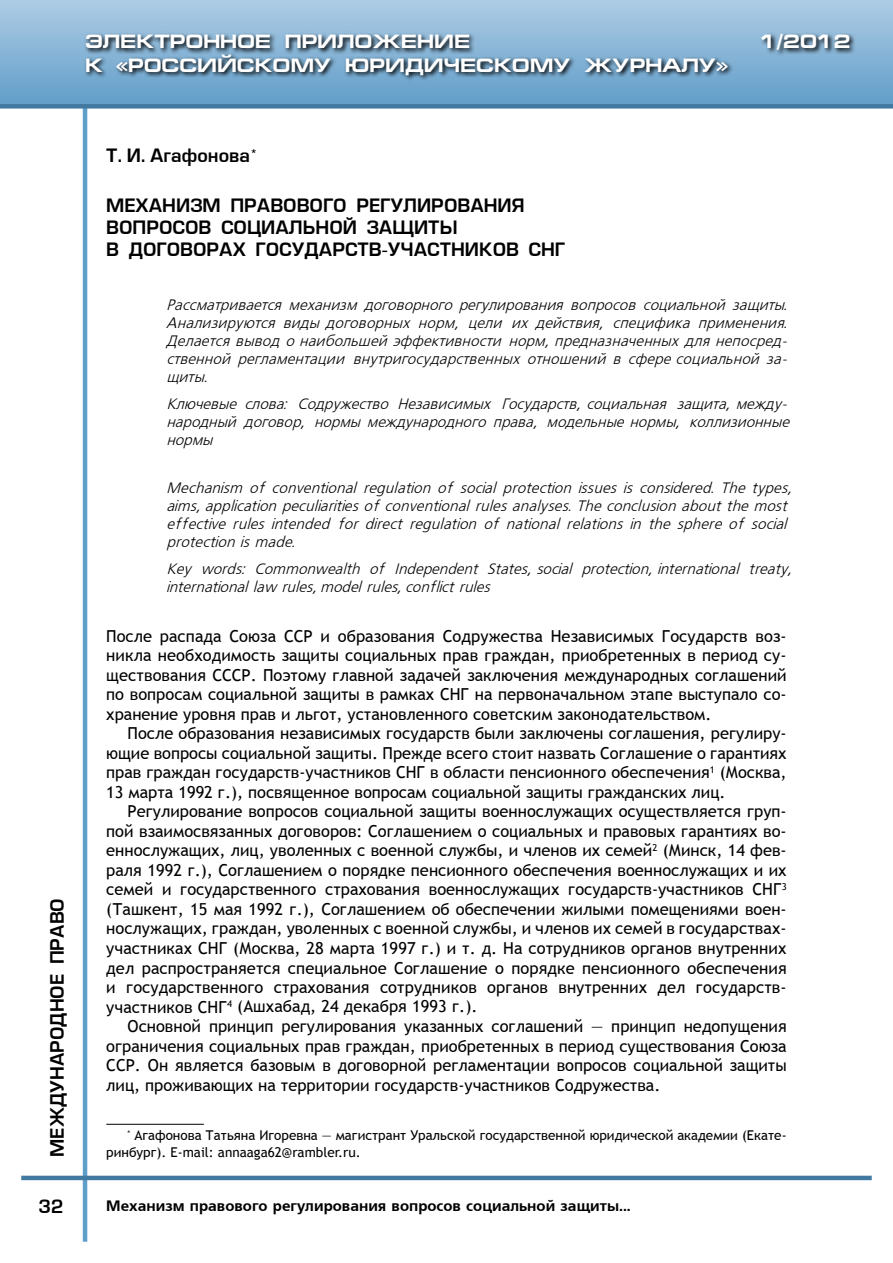
<style>
.page{position:relative;width:893px;height:1263px;background:#fff}
.page>*{position:absolute;margin:0;border:0;box-sizing:border-box;transform-origin:0 0}
.t1{font:700 19.5px "Europe Ext";color:#fff}
.t2{font:18px "Europe Demi Normal";color:#000}
.t3{font:16.5px/19.5px "Trebuchet MS";color:#000;text-align:justify}
.t4{font:italic 15px/18px "Free Set";color:#000}
.t5{font:15px "Free Set Bold Cyrillic";color:#000}
.t6{font:13.5px/16.2px "Trebuchet MS";color:#000}
.s1{font-family:"Arial"}
</style>
<div class="page">
<hr style="left:83px;top:89px;width:4px;height:1153px;background:#5f9ec9">
<hr style="left:21px;top:1176px;width:851px;height:4px;background:#4279a0">
<div style="left:0;top:0;width:893px;height:106px;background:linear-gradient(to bottom,#aecce4,#619dc9)"></div>
<div style="left:0;top:104px;width:893px;height:5px;background:#4279a0"></div>
<svg style="left:83px;top:31px;width:810px;height:121px"></svg>
<hr style="left:106px;top:1124px;width:98px;height:1px;background:#000">
<p class="t1" style="left:85px;top:31px;width:387px">ЭЛЕКТРОННОЕ ПРИЛОЖЕНИЕ</p>
<p class="t1" style="left:760px;top:31px;width:92px">1/2012</p>
<p class="t1" style="left:85px;top:54px;width:644px">К «РОССИЙСКОМУ ЮРИДИЧЕСКОМУ ЖУРНАЛУ»</p>
<p class="t2" style="left:47px;top:1157px;width:258px;rotate:-90deg">международное право</p>
<p class="t2" style="left:38px;top:1196px;width:27px">32</p>
<p class="t2" style="left:106px;top:146px;width:153px">Т. И. Агафонова<sup>*</sup></p>
<p class="t2" style="left:106px;top:195px;width:58px">Механизм</p>
<p class="t2" style="left:230px;top:195px;width:14px">правово</p>
<p class="t2" style="left:323px;top:195px;width:109px">го ре гулировани</p>
<p class="t2" style="left:512px;top:195px;width:14px">я</p>
<p class="t2" style="left:106px;top:217px;width:14px">вопросов</p>
<p class="t2" style="left:221px;top:217px;width:15px">социа</p>
<p class="t2" style="left:289px;top:217px;width:28px">льно</p>
<p class="t2" style="left:343px;top:217px;width:40px">й защиты</p>
<p class="t2" style="left:106px;top:239px;width:75px">в договора</p>
<p class="t2" style="left:233px;top:239px;width:47px">х государств</p>
<p class="t2" style="left:382px;top:239px;width:21px"><span class="s1">-</span>участников</p>
<p class="t2" style="left:529px;top:239px;width:37px">СНГ</p>
<p class="t4" style="left:166px;top:297px;width:626px;text-align:justify">Рассматривается механизм договорного регулирования вопросов социальной защиты.<br>Анализируются виды договорных норм, цели их действия, специфика применения.<br>Делается вывод онаибольшей эффективности норм, предназначенных для непосред&shy;ственной регламентации внутригосударственных отношений в сфересоциальной за&shy;щиты.</p>
<p class="t4" style="left:166px;top:396px;width:629px">Ключевые слова: Содружество Независимых Государств, социальная защита, между&shy;народный договор, нормы международного права, модельные нормы, коллизионные нормы</p>
<p class="t4" style="left:166px;top:480px;width:631px">Mechanism of conventional regulation of social protection issues is considered. The types, aims,application peculiarities of conventional rules analyses. Theconclusion about themost effective rules intended for direct regulation of national relations in the sphere of social protection is made.</p>
<p class="t4" style="left:166px;top:561px;width:631px">Key words: Commonwealth of Independent States,social protection,international treaty, internationallaw rules,modelrules,conflictrules</p>
<p class="t3" style="left:106px;top:626px;width:682px">После распада Союза ССР и образования Содружества Независимых Государств воз&shy;никла необходимость защиты социальных прав граждан, приобретенных в период су&shy;ществования СССР. Поэтому главной задачей заключения международных соглашений по вопросам социальной защиты в рамках СНГ на первоначальном этапе выступало со&shy;хранение уровня прав и льгот, установленного советским законодательством.</p>
<p class="t3" style="left:106px;top:724px;width:682px;text-indent:21px">После образования независимых государств были заключены соглашения, регулиру&shy;ющие вопросы социальной защиты. Прежде всего стоит назвать Соглашение о гарантиях прав граждан государств-участников СНГ в области пенсионного обеспечения<sup>1</sup> (Москва, 13 марта 1992 г.), посвященное вопросам социальной защиты гражданских лиц.</p>
<p class="t3" style="left:106px;top:802px;width:682px;text-indent:21px">Регулирование вопросов социальной защиты военнослужащих осуществляется груп&shy;пой взаимосвязанных договоров: Соглашением о социальных и правовых гарантиях во&shy;еннослужащих, лиц, уволенных с военной службы, и членов их семей<sup>2</sup> (Минск, 14 фев&shy;раля 1992 г.), Соглашением о порядке пенсионного обеспечения военнослужащих и их семей и государственного страхования военнослужащих государств-участников СНГ<sup>3 </sup>(Ташкент, 15 мая 1992 г.), Соглашением об обеспечении жилыми помещениями воен&shy;нослужащих, граждан, уволенных с военной службы, и членов их семей в государствах&shy;участниках СНГ (Москва, 28 марта 1997 г.) и т. д. На сотрудников органов внутренних дел распространяется специальное Соглашение о порядке пенсионного обеспечения и государственного страхования сотрудников органов внутренних дел государств&shy;участников СНГ<sup>4</sup> (Ашхабад, 24 декабря 1993 г.).</p>
<p class="t3" style="left:106px;top:1016px;width:682px;text-indent:21px">Основной принцип регулирования указанных соглашений — принцип недопущения ограничения социальных прав граждан, приобретенных в период существования Союза ССР. Он является базовым в договорной регламентации вопросов социальной защиты лиц, проживающих на территории государств-участников Содружества.</p>
<p class="t6" style="left:106px;top:1128px;width:682px;text-indent:21px"><sup>*</sup> Агафонова Татьяна Игоревна — магистрант Уральской государственной юридической академии (Екате&shy;ринбург). E-mail: annaaga62@rambler.ru.</p>
<p class="t5" style="left:106px;top:1197px;width:526px">Механизм правового регулирования вопросов социальной защиты...</p>
</div>
